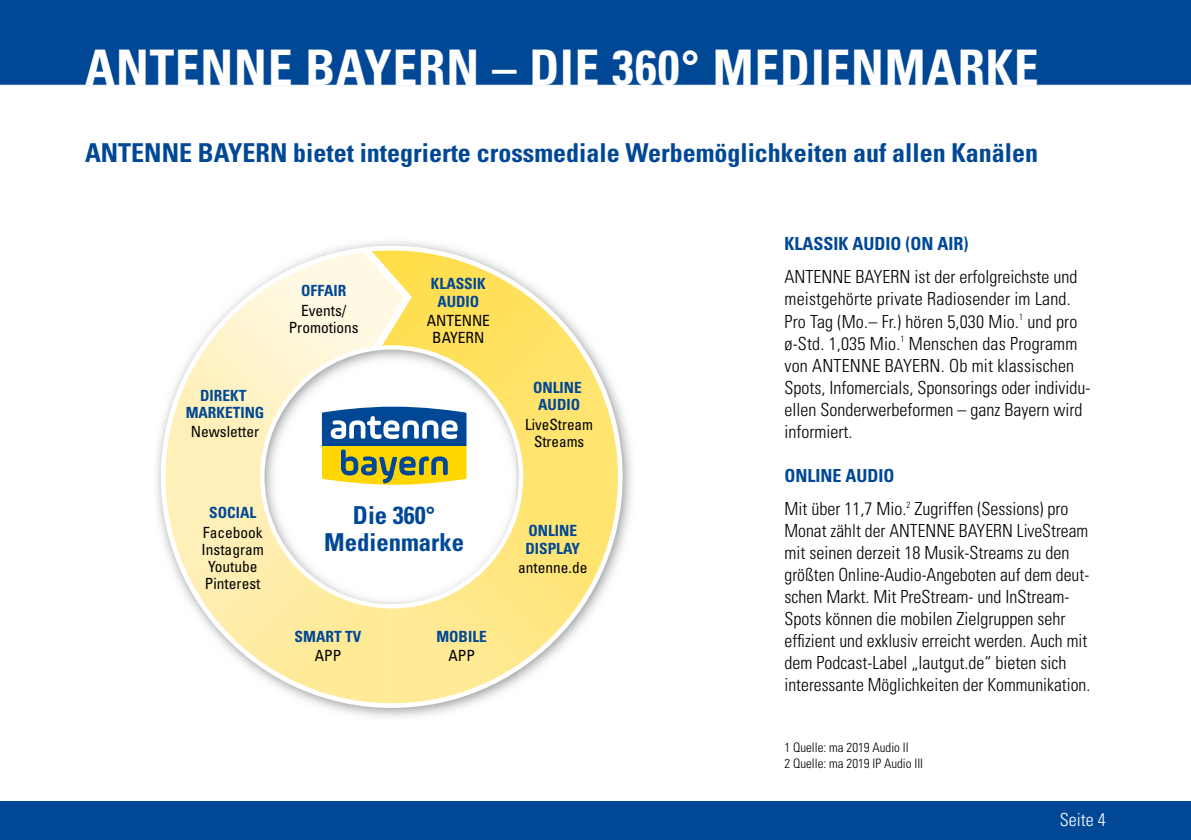
<style>
.page{position:relative;width:1191px;height:840px;background:#fff}
.page>*{position:absolute;margin:0;border:0;box-sizing:border-box;transform-origin:0 0}
.t1{font:700 condensed 49px "Univers";letter-spacing:.02em;color:#fff}
.t2{font:700 condensed 26px "Univers";color:#004896}
.t3{font:700 condensed 24.8px/26.6px "Univers";color:#004896;text-align:center}
.t4{font:300 condensed 18px/22px "Univers";color:#000}
.t5{font:700 condensed 18px "Univers";color:#004896}
.t6{font:300 condensed 18px "Univers";color:#fff}
.t7{font:condensed 15.4px/17px "Univers";color:#000;text-align:center}
.t8{font:700 condensed 15.4px/17px "Univers";color:#004896;text-align:center}
.t9{font:300 condensed 13px/16px "Univers";color:#000}
.s1{font-weight:700;color:#004896}
</style>
<div class="page">
<div style="left:0;top:0;width:1191px;height:86px;background:#004896"></div>
<div style="left:0;top:800px;width:1191px;height:39px;background:#004896"></div>
<img style="left:156px;top:241px;width:476px;height:476px">
<svg style="left:161px;top:246px;width:461px;height:461px"></svg>
<svg style="left:165px;top:476px;width:227px;height:226px"></svg>
<svg style="left:372px;top:250px;width:246px;height:226px"></svg>
<svg style="left:392px;top:476px;width:226px;height:226px"></svg>
<svg style="left:165px;top:252px;width:238px;height:224px"></svg>
<svg style="left:320px;top:404px;width:148px;height:82px"></svg>
<h1 class="t1" style="left:85px;top:38px;width:955px">ANTENNE BAYERN – DIE 360° MEDIENMARKE</h1>
<h2 class="t2" style="left:85px;top:137px;width:954px">ANTENNE BAYERN bietet integrierte crossmediale Werbemöglichkeiten auf allen Kanälen</h2>
<p class="t8" style="left:186px;top:386px;width:80px">DIREKT<br>MARKETING</p>
<p class="t7" style="left:191px;top:423px;width:70px">Newsletter</p>
<p class="t8" style="left:301px;top:282px;width:47px">OFFAIR</p>
<p class="t7" style="left:289px;top:301px;width:72px">Events/<br>Promotions</p>
<p class="t8" style="left:431px;top:275px;width:56px">KLASSIK<br>AUDIO</p>
<p class="t7" style="left:427px;top:312px;width:65px">ANTENNE<br>BAYERN</p>
<p class="t8" style="left:209px;top:504px;width:49px">SOCIAL</p>
<p class="t7" style="left:201px;top:523px;width:64px">Facebook<br>Instagram<br>Youtube<br>Pinterest</p>
<h3 class="t3" style="left:324px;top:501px;width:141px">Die 360°<br>Medienmarke</h3>
<p class="t8" style="left:295px;top:627px;width:68px">SMART TV</p>
<p class="t7" style="left:315px;top:646px;width:28px">APP</p>
<p class="t8" style="left:436px;top:627px;width:52px">MOBILE</p>
<p class="t7" style="left:448px;top:646px;width:28px">APP</p>
<p class="t8" style="left:533px;top:379px;width:50px">ONLINE<br>AUDIO</p>
<p class="t7" style="left:525px;top:415px;width:69px">LiveStream<br>Streams</p>
<p class="t8" style="left:525px;top:522px;width:56px;text-align:left">ONLINE<br>DISPLAY</p>
<p class="t7" style="left:518px;top:558px;width:71px">antenne.de</p>
<p class="t5" style="left:784px;top:233px;width:186px">KLASSIK AUDIO (ON AIR)</p>
<p class="t4" style="left:784px;top:266px;width:307px">ANTENNE BAYERN ist der erfolgreichste und meistgehörte private Radiosender im Land.<br>Pro Tag (Mo.– Fr.) hören 5,030 Mio.<sup>1</sup> und pro ø-Std. 1,035 Mio.<sup>1</sup> Menschen das Programm von ANTENNE BAYERN. Ob mit klassischen Spots, Infomercials, Sponsorings oder individu&shy;ellen Sonderwerbeformen – ganz Bayern wird informiert.</p>
<p class="t4" style="left:784px;top:458px;width:285px;line-height:33px"><span class="s1">ONLINE AUDIO<br></span>Mit über 11,7 Mio.<sup>2</sup> Zugriffen (Sessions) pro</p>
<p class="t4" style="left:784px;top:519px;width:307px">Monat zählt der ANTENNE BAYERN LiveStream mit seinen derzeit 18 Musik-Streams zu den größten Online-Audio-Angeboten auf dem deut&shy;schen Markt. Mit PreStream- und InStream-Spots können die mobilen Zielgruppen sehr effizient und exklusiv erreicht werden. Auch mit dem Podcast-Label „lautgut.de“ bieten sich interessante Möglichkeiten der Kommunikation.</p>
<p class="t9" style="left:784px;top:739px;width:140px">1 Quelle: ma 2019 Audio II<br>2 Quelle: ma 2019 IP Audio III</p>
<p class="t6" style="left:1060px;top:808px;width:47px">Seite 4</p>
</div>
